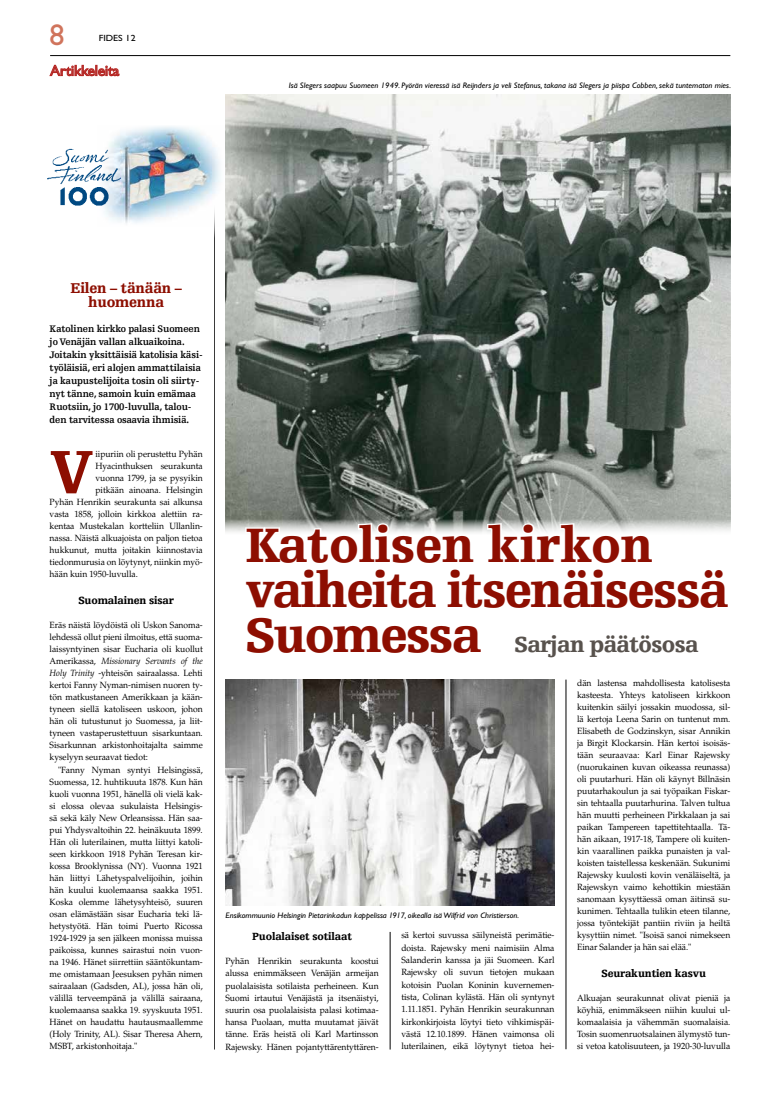
<style>
.page{position:relative;width:780px;height:1106px;background:#fff}
.page>*{position:absolute;margin:0;border:0;box-sizing:border-box;transform-origin:0 0}
.t1{font:900 64.2px "Egyptienne FLT Std";color:#8d0e01;scale:.95 1}
.t2{font:900 51px/45px "Egyptienne FLT Std";letter-spacing:-.035em;color:#8d0e01;scale:.96 1}
.t3{font:30px "Gill Sans Std";color:#d0745c}
.t4{font:900 23px "Egyptienne FLT Std";letter-spacing:-.03em;color:#58524d;scale:.96 1}
.t5{font:900 15px/14px "Egyptienne FLT Std";letter-spacing:-.015em;color:#8d0e01;text-align:center;scale:.95 1}
.t6{font:15px "Gill Sans Std";letter-spacing:-.01em;color:#b52724}
.t7{font:900 11px "Egyptienne FLT Std";letter-spacing:-.015em;color:#000;scale:.95 1}
.t8{font:700 10px/13px "Egyptienne FLT Std";letter-spacing:-.015em;color:#000;scale:.95 1}
.t9{font:9px/12px "Palatino LT Std";letter-spacing:-.005em;color:#000;text-align:justify;scale:.95 1}
.t10{font:9px "Gill Sans Std";color:#000;scale:1.1 1}
.t11{font:italic 8px "Gill Sans Std";color:#000;scale:1.05 1}
.s1{font-style:italic}
.s2{font-size:51px;color:#8d0e01}
</style>
<div class="page">
<hr style="left:50px;top:55px;width:680px;height:1px;background:#000">
<svg style="left:50px;top:65px;width:69px;height:11px"></svg>
<img style="left:104px;top:126px;width:117px;height:98px">
<img style="left:47px;top:146px;width:75px;height:62px">
<hr style="left:214px;top:201px;width:1px;height:848px;background:#000">
<hr style="left:565px;top:679px;width:1px;height:370px;background:#000">
<hr style="left:390px;top:932px;width:1px;height:117px;background:#000">
<img style="left:225px;top:94px;width:505px;height:438px">
<svg style="left:244px;top:521px;width:486px;height:12px"></svg>
<img style="left:225px;top:679px;width:329px;height:226px">
<h3 class="t3" style="left:50px;top:18px;width:16px">8</h3>
<p class="t10" style="left:99px;top:33px;width:35px">FIDES 12</p>
<h3 class="t6" style="left:50px;top:62px;width:71px">Artikkeleita</h3>
<p class="t11" style="left:289px;top:81px;width:423px">Isä Slegers saapuu Suomeen 1949. Pyörän vieressä isä Reijnders ja veli Stefanus, takana isä Slegers ja piispa Cobben, sekä tuntematon mies.</p>
<h3 class="t5" style="left:70px;top:281px;width:119px">Eilen – tänään – huomenna</h3>
<p class="t8" style="left:50px;top:322px;width:163px">Katolinen kirkko palasi Suomeen jo Venäjän vallan alkuaikoina.<br>Joitakin yksittäisiä katolisia käsi&shy;työläisiä, eri alojen ammattilaisia ja kaupustelijoita tosin oli siirty&shy;nyt tänne, samoin kuin emämaa Ruotsiin, jo 1700-luvulla, talou&shy;den tarvitessa osaavia ihmisiä.</p>
<h1 class="t1" style="left:50px;top:436px;width:48px">V</h1>
<p class="t9" style="left:95px;top:448px;width:114px">iipuriin oli perustettu Pyhän</p>
<p class="t9" style="left:95px;top:460px;width:114px">Hyacinthuksen seurakunta</p>
<p class="t9" style="left:95px;top:472px;width:114px">vuonna 1799, ja se pysyikin</p>
<p class="t9" style="left:95px;top:484px;width:114px">pitkään ainoana. Helsingin</p>
<p class="t9" style="left:50px;top:496px;width:163px">Pyhän Henrikin seurakunta sai alkunsa</p>
<p class="t9" style="left:50px;top:508px;width:163px">vasta 1858, jolloin kirkkoa alettiin ra-</p>
<p class="t9" style="left:50px;top:520px;width:163px">kentaa Mustekalan kortteliin Ullanlin-</p>
<p class="t9" style="left:50px;top:532px;width:163px">nassa. Näistä alkuajoista on paljon tietoa</p>
<p class="t9" style="left:50px;top:544px;width:163px">hukkunut, mutta joitakin kiinnostavia</p>
<p class="t9" style="left:50px;top:556px;width:163px">tiedonmurusia on löytynyt, niinkin myö-</p>
<p class="t9" style="left:50px;top:568px;width:94px">hään kuin 1950-luvulla.</p>
<p class="t7" style="left:78px;top:594px;width:102px">Suomalainen sisar</p>
<p class="t9" style="left:50px;top:619px;width:163px">Eräs näistä löydöistä oli Uskon Sanoma&shy;lehdessä ollut pieni ilmoitus, että suoma&shy;laissyntyinen sisar Eucharia oli kuollut Amerikassa, <span class="s1">Missionary Servants of the Holy Trinity</span> -yhteisön sairaalassa. Lehti kertoi Fanny Nyman-nimisen nuoren ty&shy;tön matkustaneen Amerikkaan ja kään&shy;tyneen siellä katoliseen uskoon, johon hän oli tutustunut jo Suomessa, ja liit&shy;tyneen vastaperustettuun sisarkuntaan.<br>Sisarkunnan arkistonhoitajalta saimme kyselyyn seuraavat tiedot:</p>
<p class="t9" style="left:50px;top:763px;width:163px;text-indent:9px">"Fanny Nyman syntyi Helsingissä, Suomessa, 12. huhtikuuta 1878. Kun hän kuoli vuonna 1951, hänellä oli vielä kak&shy;si elossa olevaa sukulaista Helsingis&shy;sä sekä käly New Orleansissa. Hän saa&shy;pui Yhdysvaltoihin 22. heinäkuuta 1899.<br>Hän oli luterilainen, mutta liittyi katoli&shy;seen kirkkoon 1918 Pyhän Teresan kir&shy;kossa Brooklynissa (NY). Vuonna 1921 hän liittyi Lähetyspalvelijoihin, joihin hän kuului kuolemaansa saakka 1951.<br>Koska olemme lähetysyhteisö, suuren osan elämästään sisar Eucharia teki lä&shy;hetystyötä. Hän toimi Puerto Ricossa 1924-1929 ja sen jälkeen monissa muissa paikoissa, kunnes sairastui noin vuon&shy;na 1946. Hänet siirrettiin sääntökuntam&shy;me omistamaan Jeesuksen pyhän nimen sairaalaan (Gadsden, AL), jossa hän oli, välillä terveempänä ja välillä sairaana, kuolemaansa saakka 19. syyskuuta 1951.<br>Hänet on haudattu hautausmaallemme (Holy Trinity, AL). Sisar Theresa Ahern, MSBT, arkistonhoitaja."</p>
<h2 class="t2" style="left:245px;top:523px;width:505px">Katolisen kirkon vaiheita itsenäisessä</h2>
<h3 class="t4" style="left:245px;top:632px;width:473px"><span class="s2">Suomessa</span> Sarjan päätösosa</h3>
<p class="t11" style="left:225px;top:910px;width:281px">Ensikommuunio Helsingin Pietarinkadun kappelissa 1917, oikealla isä Wilfrid von Christierson.</p>
<p class="t7" style="left:252px;top:930px;width:107px">Puolalaiset sotilaat</p>
<p class="t9" style="left:225px;top:955px;width:163px">Pyhän Henrikin seurakunta koostui alussa enimmäkseen Venäjän armeijan puolalaisista sotilaista perheineen. Kun Suomi irtautui Venäjästä ja itsenäistyi, suurin osa puolalaisista palasi kotimaa&shy;hansa Puolaan, mutta muutamat jäivät tänne. Eräs heistä oli Karl Martinsson Rajewsky. Hänen pojantyttärentyttären-</p>
<p class="t9" style="left:401px;top:929px;width:163px;line-height:12.3px">sä kertoi suvussa säilyneistä perimätie&shy;doista. Rajewsky meni naimisiin Alma Salanderin kanssa ja jäi Suomeen. Karl Rajewsky oli suvun tietojen mukaan kotoisin Puolan Koninin kuvernemen&shy;tista, Colinan kylästä. Hän oli syntynyt 1.11.1851. Pyhän Henrikin seurakunnan kirkonkirjoista löytyi tieto vihkimispäi&shy;västä 12.10.1899. Hänen vaimonsa oli luterilainen, eikä löytynyt tietoa hei-</p>
<p class="t9" style="left:577px;top:677px;width:163px">dän lastensa mahdollisesta katolisesta kasteesta. Yhteys katoliseen kirkkoon kuitenkin säilyi jossakin muodossa, sil&shy;lä kertoja Leena Sarin on tuntenut mm.<br>Elisabeth de Godzinskyn, sisar Annikin ja Birgit Klockarsin. Hän kertoi isoisäs&shy;tään seuraavaa: Karl Einar Rajewsky (nuorukainen kuvan oikeassa reunassa) oli puutarhuri. Hän oli käynyt Billnäsin puutarhakoulun ja sai työpaikan Fiskar&shy;sin tehtaalla puutarhurina. Talven tultua hän muutti perheineen Pirkkalaan ja sai paikan Tampereen tapettitehtaalla. Tä&shy;hän aikaan, 1917-18, Tampere oli kuiten&shy;kin vaarallinen paikka punaisten ja val&shy;koisten taistellessa keskenään. Sukunimi Rajewsky kuulosti kovin venäläiseltä, ja Rajewskyn vaimo kehottikin miestään sanomaan kysyttäessä oman äitinsä su&shy;kunimen. Tehtaalla tulikin eteen tilanne, jossa työntekijät pantiin riviin ja heiltä kysyttiin nimet. "Isoisä sanoi nimekseen Einar Salander ja hän sai elää."</p>
<p class="t7" style="left:601px;top:967px;width:112px">Seurakuntien kasvu</p>
<p class="t9" style="left:577px;top:992px;width:163px">Alkuajan seurakunnat olivat pieniä ja köyhiä, enimmäkseen niihin kuului ul&shy;komaalaisia ja vähemmän suomalaisia.<br>Tosin suomenruotsalainen älymystö tun&shy;si vetoa katolisuuteen, ja 1920-30-luvulla</p>
</div>
